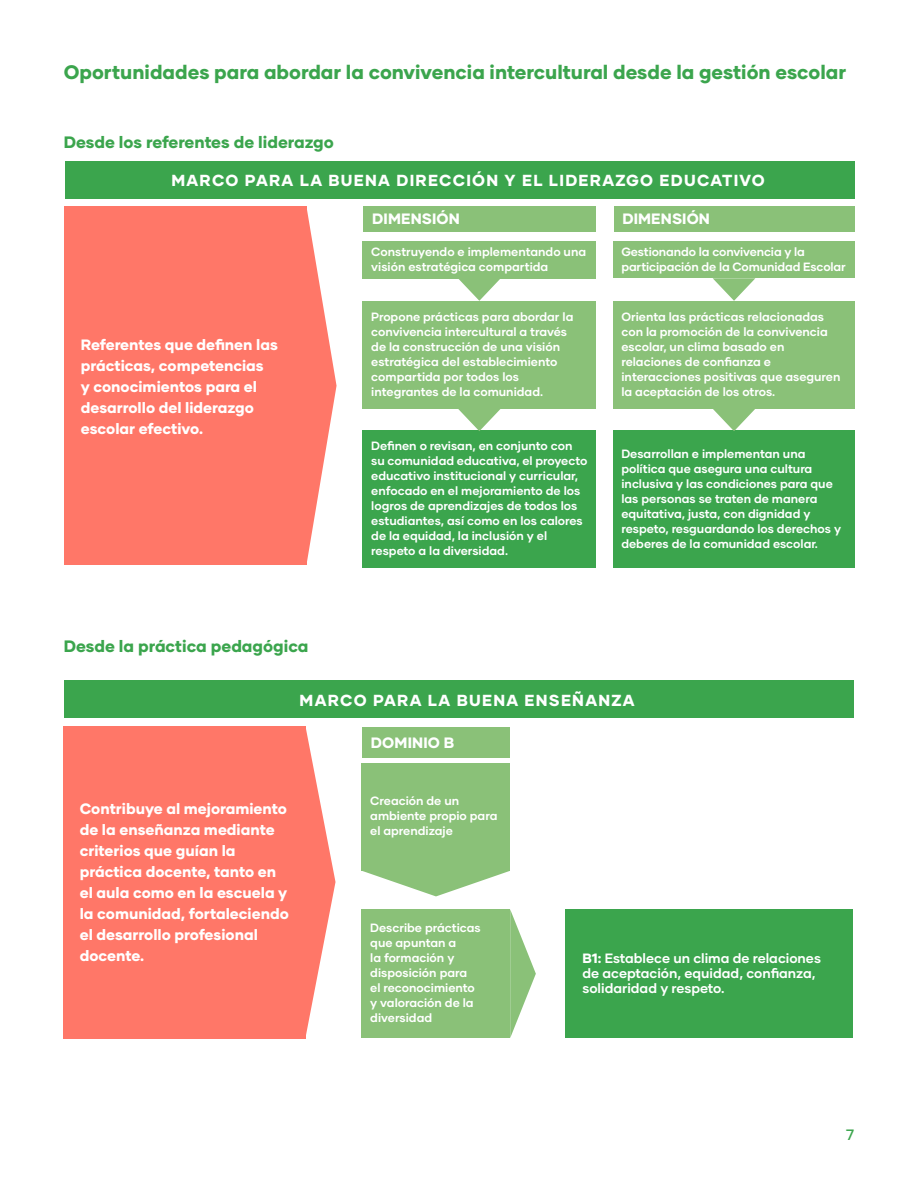
<style>
.page{position:relative;width:918px;height:1188px;background:#fff}
.page>*{position:absolute;margin:0;border:0;box-sizing:border-box;transform-origin:0 0}
.t1{font:800 19.5px "Gilmer";color:#3ba54d}
.t2{font:800 16.5px "Gilmer";color:#3ba54d}
.t3{font:800 16.05px "Gilmer";letter-spacing:.08em;color:#fff}
.t4{font:800 15px/21px "Gilmer";color:#fff}
.t5{font:500 15px "Gilmer";color:#3ba54d}
.t6{font:700 13.5px/15px "Gilmer";color:#fff}
.t7{font:700 12px/15px "Gilmer";color:#fff}
.s1{font-weight:800}
</style>
<div class="page">
<div style="left:64px;top:206px;width:242px;height:359px;background:#ff7768"></div>
<svg style="left:306px;top:206px;width:31px;height:359px"></svg>
<div style="left:65px;top:161px;width:789px;height:38px;background:#3ba54d"></div>
<div style="left:364px;top:206px;width:232px;height:26px;background:#8ac178"></div>
<div style="left:614px;top:206px;width:240px;height:26px;background:#8ac178"></div>
<div style="left:363px;top:242px;width:233px;height:37px;background:#8ac178"></div>
<div style="left:613px;top:242px;width:241px;height:36px;background:#8ac178"></div>
<div style="left:363px;top:301px;width:233px;height:108px;background:#8ac178"></div>
<div style="left:613px;top:301px;width:241px;height:108px;background:#8ac178"></div>
<div style="left:363px;top:431px;width:233px;height:137px;background:#3ba54d"></div>
<div style="left:613px;top:431px;width:241px;height:137px;background:#3ba54d"></div>
<svg style="left:459px;top:279px;width:41px;height:22px"></svg>
<svg style="left:713px;top:278px;width:42px;height:23px"></svg>
<svg style="left:713px;top:409px;width:42px;height:22px"></svg>
<svg style="left:458px;top:409px;width:43px;height:22px"></svg>
<div style="left:63px;top:726px;width:242px;height:312px;background:#ff7768"></div>
<svg style="left:305px;top:726px;width:31px;height:312px"></svg>
<div style="left:64px;top:681px;width:789px;height:37px;background:#3ba54d"></div>
<div style="left:362px;top:728px;width:148px;height:30px;background:#8ac178"></div>
<div style="left:362px;top:763px;width:148px;height:108px;background:#8ac178"></div>
<div style="left:362px;top:909px;width:148px;height:129px;background:#8ac178"></div>
<div style="left:565px;top:909px;width:288px;height:129px;background:#3ba54d"></div>
<svg style="left:363px;top:871px;width:146px;height:25px"></svg>
<svg style="left:510px;top:909px;width:26px;height:129px"></svg>
<h1 class="t1" style="left:64px;top:60px;width:784px">Oportunidades para abordar la convivencia intercultural desde la gestión escolar</h1>
<h2 class="t2" style="left:64px;top:132px;width:272px">Desde los referentes de liderazgo</h2>
<h3 class="t3" style="left:171px;top:171px;width:595px">MARCO PARA LA BUENA DIRECCIÓN Y EL LIDERAZGO EDUCATIVO</h3>
<p class="t4" style="left:372px;top:208px;width:89px">DIMENSIÓN</p>
<p class="t4" style="left:622px;top:208px;width:89px">DIMENSIÓN</p>
<p class="t7" style="left:371px;top:244px;width:216px">Construyendo e implementando una visión estratégica compartida</p>
<p class="t7" style="left:621px;top:244px;width:226px">Gestionando la convivencia y la participación de la Comunidad Escolar</p>
<p class="t7" style="left:371px;top:309px;width:204px">Propone prácticas para abordar la convivencia intercultural a través de la construcción de una visión estratégica del establecimiento compartida por todos los integrantes de la comunidad.</p>
<p class="t7" style="left:621px;top:309px;width:221px">Orienta las prácticas relacionadas con la promoción de la convivencia escolar, un clima basado en relaciones de confianza e interacciones positivas que aseguren la aceptación de los otros.</p>
<p class="t4" style="left:81px;top:334px;width:199px">Referentes que definen las prácticas, competencias<br>y conocimientos para el desarrollo del liderazgo escolar efectivo.</p>
<h2 class="t2" style="left:64px;top:636px;width:246px">Desde la práctica pedagógica</h2>
<p class="t7" style="left:371px;top:438px;width:218px">Definen o revisan, en conjunto con su comunidad educativa, el proyecto educativo institucional y curricular, enfocado en el mejoramiento de los logros de aprendizajes de todos los estudiantes, así como en los calores de la equidad, la inclusión y el respeto a la diversidad.</p>
<p class="t7" style="left:621px;top:446px;width:221px">Desarrollan e implementan una política que asegura una cultura inclusiva y las condiciones para que las personas se traten de manera equitativa, justa, con dignidad y respeto, resguardando los derechos y deberes de la comunidad escolar.</p>
<h3 class="t3" style="left:300px;top:690px;width:337px">MARCO PARA LA BUENA ENSEÑANZA</h3>
<p class="t4" style="left:371px;top:732px;width:85px">DOMINIO B</p>
<p class="t4" style="left:80px;top:799px;width:211px">Contribuye al mejoramiento de la enseñanza mediante criterios que guían la práctica docente, tanto en el aula como en la escuela y la comunidad, fortaleciendo el desarrollo profesional docente.</p>
<p class="t7" style="left:370px;top:793px;width:129px">Creación de un ambiente propio para el aprendizaje</p>
<p class="t7" style="left:370px;top:920px;width:112px">Describe prácticas que apuntan a<br>la formación y disposición para<br>el reconocimiento y valoración de la diversidad</p>
<p class="t6" style="left:582px;top:950px;width:240px"><span class="s1">B1:</span> Establece un clima de relaciones de aceptación, equidad, confianza, solidaridad y respeto.</p>
<p class="t5" style="left:846px;top:1126px;width:9px">7</p>
</div>
